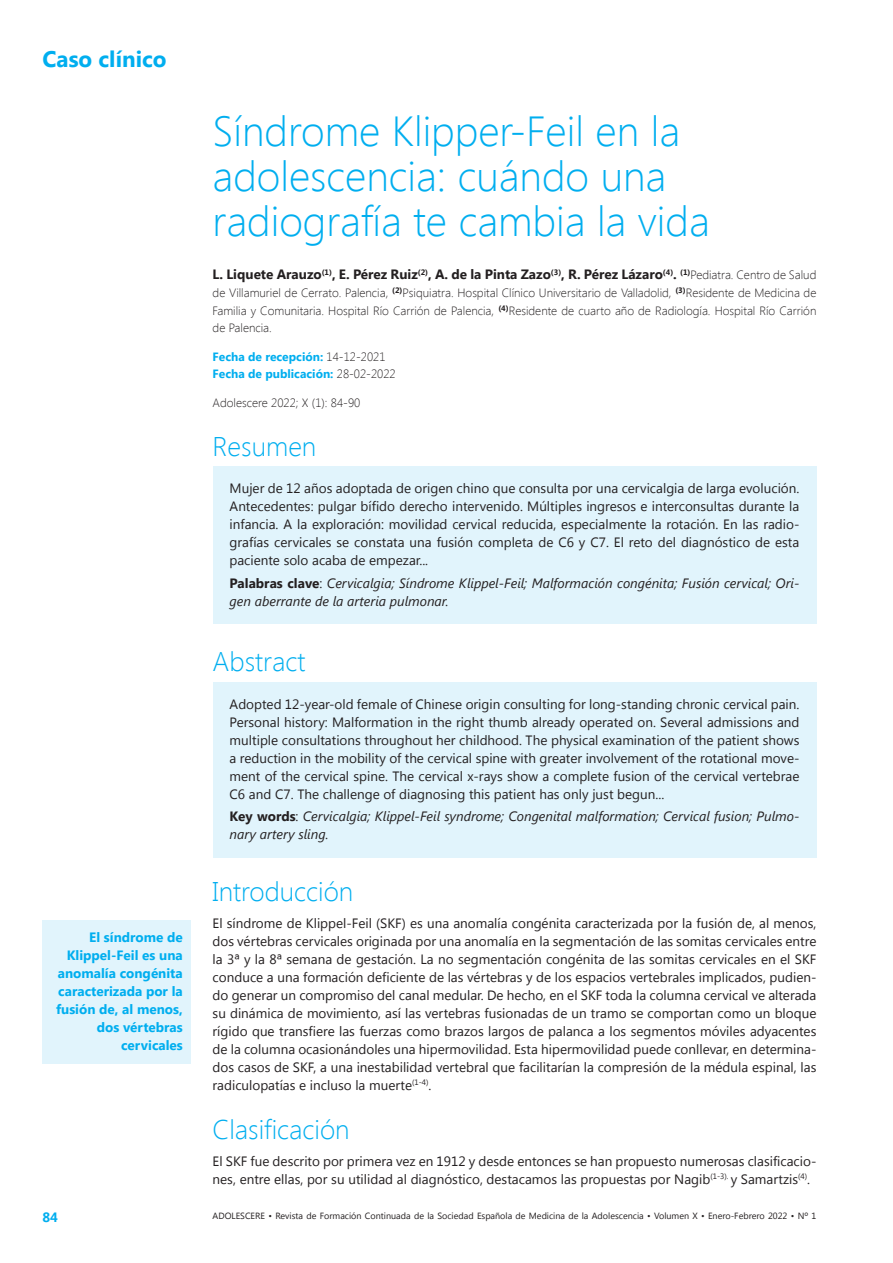
<style>
.page{position:relative;width:893px;height:1263px;background:#fff}
.page>*{position:absolute;margin:0;border:0;box-sizing:border-box;transform-origin:0 0}
.Título{font:300 42px/45px "Segoe UI";color:#00aeef}
._1nivel{font:300 27px "Segoe UI";color:#00aeef}
.Autor{font:300 27px "Segoe UI";color:#00aeef}
.t1{font:700 22.5px "Segoe UI";color:#00aeef}
.t2{font:13.5px/18px "Segoe UI";color:#231f20;text-align:justify}
.t3{font:italic 13.5px/18px "Segoe UI";color:#231f20}
.t4{font:700 13.5px/18px "Segoe UI";color:#00aeef;text-align:right}
.Autor-2{font:700 13.5px "Segoe UI";color:#231f20}
.Autor-3{font:300 12px/18px "Segoe UI";color:#231f20}
.Autor-Cargo{font:700 12px/16.5px "Segoe UI";color:#00aeef}
.Autor-Cargo-2{font:300 12px "Segoe UI";color:#231f20}
.t5{font:9px "Segoe UI";color:#231f20}
.s1{font-weight:300;font-size:12px}
.s2{font-weight:300;color:#231f20}
.s3{font-weight:700;font-style:normal}
.s4{font-style:normal}
</style>
<div class="page">
<div style="left:213px;top:466px;width:603px;height:158px;background:#e1f4fc"></div>
<div style="left:213px;top:682px;width:603px;height:176px;background:#e1f4fc"></div>
<div style="left:43px;top:920px;width:148px;height:143px;background:#e1f4fc"></div>
<h3 class="t1" style="left:43px;top:43px;width:126px">Caso clínico</h3>
<p class="t4" style="left:56px;top:928px;width:128px">El síndrome de<br>Klippel-Feil es una anomalía congénita caracterizada por la fusión de, al menos, dos vértebras cervicales</p>
<p class="Título" style="left:213px;top:107px;width:499px">Síndrome Klipper-Feil en la adolescencia: cuándo una radiografía te cambia la vida</p>
<p class="Autor-2" style="left:213px;top:265px;width:605px">L. Liquete Arauzo<sup>(1)</sup>, E. Pérez Ruiz<sup>(2)</sup>, A. de la Pinta Zazo<sup>(3)</sup>, R. Pérez Lázaro<sup>(4)</sup>. <sup>(1)</sup><span class="s1">Pediatra. Centro de Salud</span></p>
<p class="Autor-3" style="left:213px;top:284px;width:605px">de Villamuriel de Cerrato. Palencia, <sup>(2)</sup>Psiquiatra. Hospital Clínico Universitario de Valladolid, <sup>(3)</sup>Residente de Medicina de<br>Familia y Comunitaria. Hospital Río Carrión de Palencia, <sup>(4)</sup>Residente de cuarto año de Radiología. Hospital Río Carrión</p>
<p class="Autor-3" style="left:213px;top:318px;width:61px">de Palencia.</p>
<p class="Autor-Cargo" style="left:213px;top:348px;width:185px">Fecha de recepción: <span class="s2">14-12-2021<br></span>Fecha de publicación: <span class="s2">28-02-2022</span></p>
<p class="Autor-Cargo-2" style="left:213px;top:394px;width:149px">Adolescere 2022; X (1): 84-90</p>
<p class="Autor" style="left:213px;top:428px;width:105px">Resumen</p>
<p class="t2" style="left:230px;top:479px;width:571px">Mujer de 12 años adoptada de origen chino que consulta por una cervicalgia de larga evolución.<br>Antecedentes: pulgar bífido derecho intervenido. Múltiples ingresos e interconsultas durante la infancia. A la exploración: movilidad cervical reducida, especialmente la rotación. En las radio&shy;grafías cervicales se constata una fusión completa de C6 y C7. El reto del diagnóstico de esta paciente solo acaba de empezar...</p>
<p class="t3" style="left:230px;top:573px;width:571px"><span class="s3">Palabras clave</span><span class="s4">:</span> Cervicalgia; Síndrome Klippel-Feil; Malformación congénita; Fusión cervical; Ori&shy;gen aberrante de la arteria pulmonar.</p>
<p class="_1nivel" style="left:213px;top:643px;width:94px">Abstract</p>
<p class="t2" style="left:230px;top:694px;width:571px">Adopted 12-year-old female of Chinese origin consulting for long-standing chronic cervical pain.<br>Personal history: Malformation in the right thumb already operated on. Several admissions and multiple consultations throughout her childhood. The physical examination of the patient shows a reduction in the mobility of the cervical spine with greater involvement of the rotational move&shy;ment of the cervical spine. The cervical x-rays show a complete fusion of the cervical vertebrae C6 and C7. The challenge of diagnosing this patient has only just begun...</p>
<p class="t3" style="left:230px;top:806px;width:571px"><span class="s3">Key words</span><span class="s4">:</span> Cervicalgia; Klippel-Feil syndrome; Congenital malformation; Cervical fusion; Pulmo&shy;nary artery sling.</p>
<p class="_1nivel" style="left:213px;top:873px;width:142px">Introducción</p>
<p class="t2" style="left:213px;top:913px;width:605px">El síndrome de Klippel-Feil (SKF) es una anomalía congénita caracterizada por la fusión de, al menos, dos vértebras cervicales originada por una anomalía en la segmentación de las somitas cervicales entre la 3ª y la 8ª semana de gestación. La no segmentación congénita de las somitas cervicales en el SKF conduce a una formación deficiente de las vértebras y de los espacios vertebrales implicados, pudien&shy;do generar un compromiso del canal medular. De hecho, en el SKF toda la columna cervical ve alterada su dinámica de movimiento, así las vertebras fusionadas de un tramo se comportan como un bloque rígido que transfiere las fuerzas como brazos largos de palanca a los segmentos móviles adyacentes de la columna ocasionándoles una hipermovilidad. Esta hipermovilidad puede conllevar, en determina&shy;dos casos de SKF, a una inestabilidad vertebral que facilitarían la compresión de la médula espinal, las radiculopatías e incluso la muerte<sup>(1-4)</sup>.</p>
<p class="_1nivel" style="left:213px;top:1111px;width:139px">Clasificación</p>
<p class="t2" style="left:213px;top:1151px;width:605px">El SKF fue descrito por primera vez en 1912 y desde entonces se han propuesto numerosas clasificacio&shy;nes, entre ellas, por su utilidad al diagnóstico, destacamos las propuestas por Nagib<sup>(1-3).</sup> y Samartzis<sup>(4)</sup>.</p>
<p class="t4" style="left:43px;top:1207px;width:17px">84</p>
<p class="t5" style="left:213px;top:1209px;width:605px">ADOLESCERE • Revista de Formación Continuada de la Sociedad Española de Medicina de la Adolescencia • Volumen X • Enero-Febrero 2022 • Nº 1</p>
</div>
